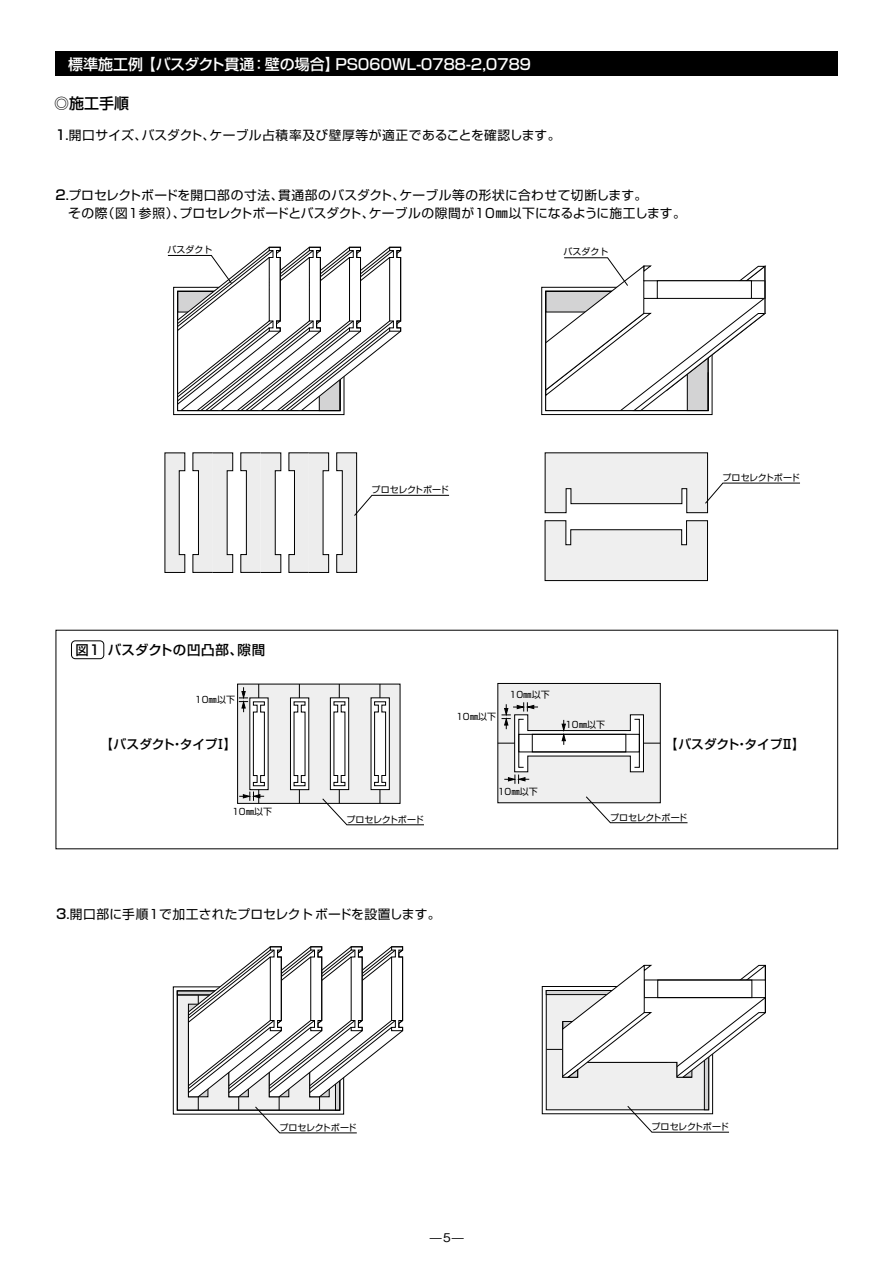
<style>
.page{position:relative;width:893px;height:1263px;background:#fff}
.page>*{position:absolute;margin:0;border:0;box-sizing:border-box;transform-origin:0 0}
.t1{font:500 15px "Shin Go Pro";letter-spacing:-.05em;color:#fff}
.t2{font:500 15px "Shin Go Pro";color:#000}
.t3{font:500 13.5px "Shin Go Pro";letter-spacing:.035em;color:#000}
.t4{font:12.75px/18px "Shin Go Pro";letter-spacing:.02em;color:#000}
.t5{font:500 12.75px "Shin Go Pro";letter-spacing:-.015em;color:#000}
.t6{font:12px "Shin Go Pro";color:#000}
.t7{font:9px "Shin Go Pro";letter-spacing:-.02em;color:#000}
.t8{font:9px "Shin Go Pro";color:#000}
.s1{font-weight:500;font-size:13.5px}
.s2{font-weight:500;font-size:12.15px}
.s3{font-size:8.55px}
.s4{font-family:"Gothic BBB Pro";font-weight:500}
</style>
<div class="page">
<div style="left:55px;top:51px;width:783px;height:25px;background:#000"></div>
<svg style="left:545px;top:520px;width:163px;height:61px"></svg>
<svg style="left:164px;top:452px;width:21px;height:121px"></svg>
<svg style="left:192px;top:452px;width:41px;height:121px"></svg>
<svg style="left:240px;top:452px;width:41px;height:121px"></svg>
<svg style="left:288px;top:452px;width:41px;height:121px"></svg>
<div style="left:541px;top:287px;width:171px;height:128px;border:1px solid #000"></div>
<svg style="left:336px;top:452px;width:113px;height:121px"></svg>
<svg style="left:545px;top:452px;width:255px;height:61px"></svg>
<div style="left:546px;top:990px;width:163px;height:120px;background:#efefef"></div>
<hr style="left:546px;top:1049px;width:163px;height:1px;background:#000">
<hr style="left:546px;top:990px;width:68px;height:4px;background:#d3d3d4">
<div style="left:546px;top:990px;width:69px;height:5px;border:1px solid #000"></div>
<div style="left:704px;top:1055px;width:5px;height:55px;background:#d3d3d4"></div>
<div style="left:704px;top:1055px;width:5px;height:55px;border:1px solid #000"></div>
<svg style="left:562px;top:965px;width:204px;height:113px"></svg>
<div style="left:238px;top:684px;width:162px;height:119px;background:#efefef"></div>
<div style="left:237px;top:684px;width:163px;height:120px;border:1px solid #000"></div>
<div style="left:250px;top:698px;width:18px;height:92px;background:#fff"></div>
<div style="left:290px;top:698px;width:19px;height:92px;background:linear-gradient(to bottom,#fff,#fff)"></div>
<div style="left:290px;top:698px;width:19px;height:92px;border:1px solid #000"></div>
<svg style="left:294px;top:684px;width:11px;height:119px"></svg>
<div style="left:498px;top:683px;width:162px;height:120px;background:#efefef"></div>
<div style="left:498px;top:683px;width:162px;height:120px;border:1px solid #000"></div>
<hr style="left:498px;top:743px;width:162px;height:1px;background:#000">
<svg style="left:239px;top:684px;width:26px;height:119px"></svg>
<svg style="left:501px;top:702px;width:143px;height:82px"></svg>
<div style="left:71px;top:640px;width:33px;height:19px;border:1px solid #000;border-radius:4px"></div>
<svg style="left:177px;top:946px;width:226px;height:187px"></svg>
<svg style="left:627px;top:1105px;width:102px;height:27px"></svg>
<svg style="left:322px;top:684px;width:102px;height:141px"></svg>
<svg style="left:586px;top:796px;width:102px;height:27px"></svg>
<svg style="left:167px;top:247px;width:234px;height:164px"></svg>
<svg style="left:545px;top:257px;width:221px;height:154px"></svg>
<p class="t1" style="left:68px;top:52px;width:466px">標準施工例 【バスダクト貫通：壁の場合】PS０６０WL-０７８８-2，０７８９</p>
<p class="t2" style="left:54px;top:91px;width:76px">◎施工手順</p>
<p class="t4" style="left:54px;top:124px;width:508px"><span class="s1">１</span><span class="s2">.</span>開口サイズ、バスダクト、ケーブル占積率及び壁厚等が適正であることを確認します。</p>
<p class="t4" style="left:68px;top:185px;width:619px;text-indent:-13px"><span class="s1">2</span><span class="s2">.</span>プロセレクトボードを開口部の寸法、貫通部のバスダクト、ケーブル等の形状に合わせて切断します。<br>その際（図1参照）、プロセレクトボードとバスダクト、ケーブルの隙間が10㎜以下になるように施工します。</p>
<p class="t8" style="left:167px;top:242px;width:46px">バスダクト</p>
<p class="t8" style="left:564px;top:245px;width:46px">バスダクト</p>
<p class="t3" style="left:75px;top:639px;width:191px">図1 バスダクトの凹凸部、隙間</p>
<p class="t8" style="left:195px;top:692px;width:42px">10<span class="s3">㎜</span>以下</p>
<p class="t7" style="left:372px;top:482px;width:79px">プロセレクトボード</p>
<p class="t8" style="left:456px;top:709px;width:42px">10<span class="s3">㎜</span>以下</p>
<p class="t8" style="left:509px;top:687px;width:42px">10<span class="s3">㎜</span>以下</p>
<p class="t8" style="left:565px;top:717px;width:42px">10<span class="s3">㎜</span>以下</p>
<p class="t7" style="left:723px;top:470px;width:79px">プロセレクトボード</p>
<p class="t5" style="left:100px;top:734px;width:138px">【バスダクト・タイプⅠ】</p>
<p class="t5" style="left:665px;top:733px;width:142px">【バスダクト・タイプⅡ】</p>
<p class="t8" style="left:232px;top:804px;width:42px">10<span class="s3">㎜</span>以下</p>
<p class="t8" style="left:498px;top:784px;width:42px">10<span class="s3">㎜</span>以下</p>
<p class="t7" style="left:347px;top:812px;width:79px">プロセレクトボード</p>
<p class="t7" style="left:610px;top:810px;width:79px">プロセレクトボード</p>
<p class="t4" style="left:56px;top:904px;width:386px"><span class="s1">3</span><span class="s2">.</span>開口部に手順1で加工されたプロセレクトボードを設置します。</p>
<p class="t7" style="left:279px;top:1120px;width:79px">プロセレクトボード</p>
<p class="t7" style="left:652px;top:1119px;width:79px">プロセレクトボード</p>
<p class="t6" style="left:430px;top:1227px;width:35px">̶<span class="s4">5</span>̶</p>
</div>
